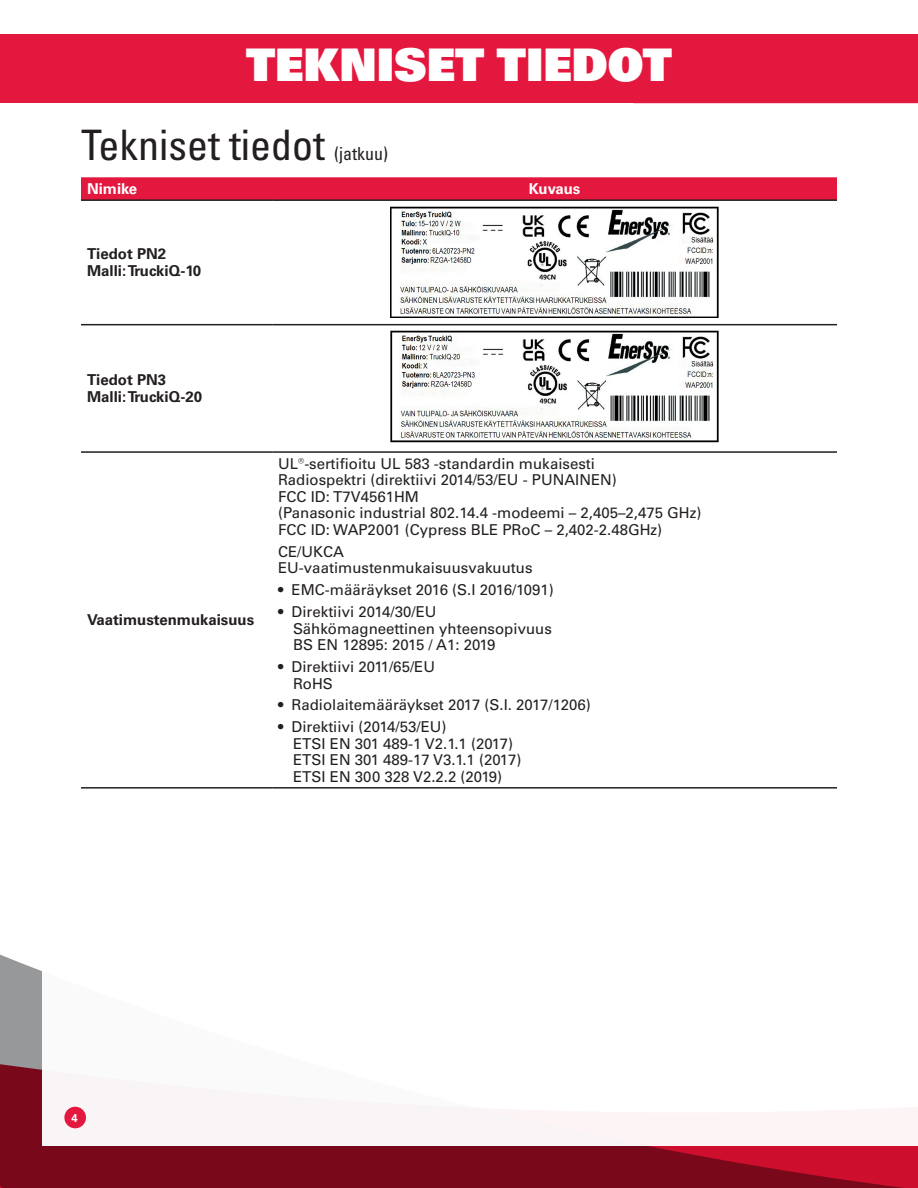
<style>
.page{position:relative;width:918px;height:1188px;background:#fff}
.page>*{position:absolute;margin:0;border:0;box-sizing:border-box;transform-origin:0 0}
.t1{font:45px "Univers LT Pro 85 X Black";color:#fff}
.Labels{font:condensed 42px "Univers LT Pro";color:#231f20}
.Labels-2{font:condensed 18px "Univers LT Pro";color:#231f20}
.Labels-3{font:15px/16.5px "Univers LT Pro 55 Roman";color:#231f20}
.Labels-4{font:700 15px "Univers LT Pro 65";color:#231f20}
.Labels-5{font:700 15px "Univers LT Pro 65";color:#fff}
.t2{font:700 11.25px "Univers LT Pro 65";color:#fff}
</style>
<div class="page">
<svg style="left:0;top:954px;width:918px;height:234px;background:#88182b"></svg>
<div style="left:42px;top:857px;width:876px;height:289px;background:#fff"></div>
<div style="left:0;top:35px;width:918px;height:68px;background:#e4183e"></div>
<div style="left:81px;top:177px;width:756px;height:22px;background:#e4183e"></div>
<hr style="left:81px;top:199px;width:191px;height:2px;background:#231f20">
<hr style="left:272px;top:199px;width:565px;height:2px;background:#231f20">
<hr style="left:81px;top:324px;width:191px;height:1px;background:#231f20">
<hr style="left:272px;top:324px;width:565px;height:1px;background:#231f20">
<hr style="left:81px;top:451px;width:191px;height:2px;background:#231f20">
<hr style="left:272px;top:451px;width:565px;height:2px;background:#231f20">
<hr style="left:81px;top:787px;width:191px;height:2px;background:#231f20">
<hr style="left:272px;top:787px;width:565px;height:2px;background:#231f20">
<img style="left:390px;top:206px;width:329px;height:111px">
<img style="left:390px;top:331px;width:329px;height:112px">
<div style="left:64px;top:1107px;width:22px;height:21px;background:#e4183e;border-radius:50%"></div>
<p class="t1" style="left:246px;top:35px;width:427px">TEKNISET TIEDOT</p>
<p class="Labels" style="left:81px;top:118px;width:245px">Tekniset tiedot</p>
<p class="Labels-2" style="left:334px;top:142px;width:55px">(jatkuu)</p>
<p class="Labels-5" style="left:87px;top:178px;width:52px">Nimike</p>
<p class="Labels-5" style="left:529px;top:178px;width:53px">Kuvaus</p>
<p class="Labels-4" style="left:87px;top:243px;width:81px">Tiedot PN2</p>
<p class="Labels-4" style="left:87px;top:261px;width:116px">Malli: TruckiQ-10</p>
<p class="Labels-4" style="left:87px;top:369px;width:81px">Tiedot PN3</p>
<p class="Labels-4" style="left:87px;top:387px;width:117px">Malli: TruckiQ-20</p>
<p class="Labels-4" style="left:87px;top:610px;width:169px">Vaatimustenmukaisuus</p>
<p class="Labels-3" style="left:278px;top:455px;width:318px">UL®-sertifioitu UL 583 -standardin mukaisesti</p>
<p class="Labels-3" style="left:278px;top:471px;width:340px">Radiospektri (direktiivi 2014/53/EU - PUNAINEN)</p>
<p class="Labels-3" style="left:278px;top:488px;width:425px">FCC ID: T7V4561HM<br>(Panasonic industrial 802.14.4 -modeemi – 2,405–2,475 GHz)</p>
<p class="Labels-3" style="left:278px;top:521px;width:386px">FCC ID: WAP2001 (Cypress BLE PRoC – 2,402-2.48GHz)</p>
<p class="Labels-3" style="left:278px;top:543px;width:67px">CE/UKCA</p>
<p class="Labels-3" style="left:278px;top:559px;width:256px">EU-vaatimustenmukaisuusvakuutus</p>
<p class="Labels-3" style="left:278px;top:581px;width:277px">• EMC-määräykset 2016 (S.I 2016/1091)</p>
<p class="Labels-3" style="left:278px;top:603px;width:160px">• Direktiivi 2014/30/EU</p>
<p class="Labels-3" style="left:293px;top:619px;width:260px">Sähkömagneettinen yhteensopivuus</p>
<p class="Labels-3" style="left:293px;top:636px;width:204px">BS EN 12895: 2015 / A1: 2019</p>
<p class="Labels-3" style="left:278px;top:658px;width:158px">• Direktiivi 2011/65/EU</p>
<p class="Labels-3" style="left:293px;top:674px;width:41px">RoHS</p>
<p class="Labels-3" style="left:278px;top:696px;width:314px">• Radiolaitemääräykset 2017 (S.I. 2017/1206)</p>
<p class="Labels-3" style="left:278px;top:718px;width:170px">• Direktiivi (2014/53/EU)</p>
<p class="Labels-3" style="left:293px;top:735px;width:222px">ETSI EN 301 489-1 V2.1.1 (2017)</p>
<p class="Labels-3" style="left:293px;top:751px;width:230px">ETSI EN 301 489-17 V3.1.1 (2017)</p>
<p class="Labels-3" style="left:293px;top:768px;width:211px">ETSI EN 300 328 V2.2.2 (2019)</p>
<p class="t2" style="left:72px;top:1110px;width:8px">4</p>
</div>
